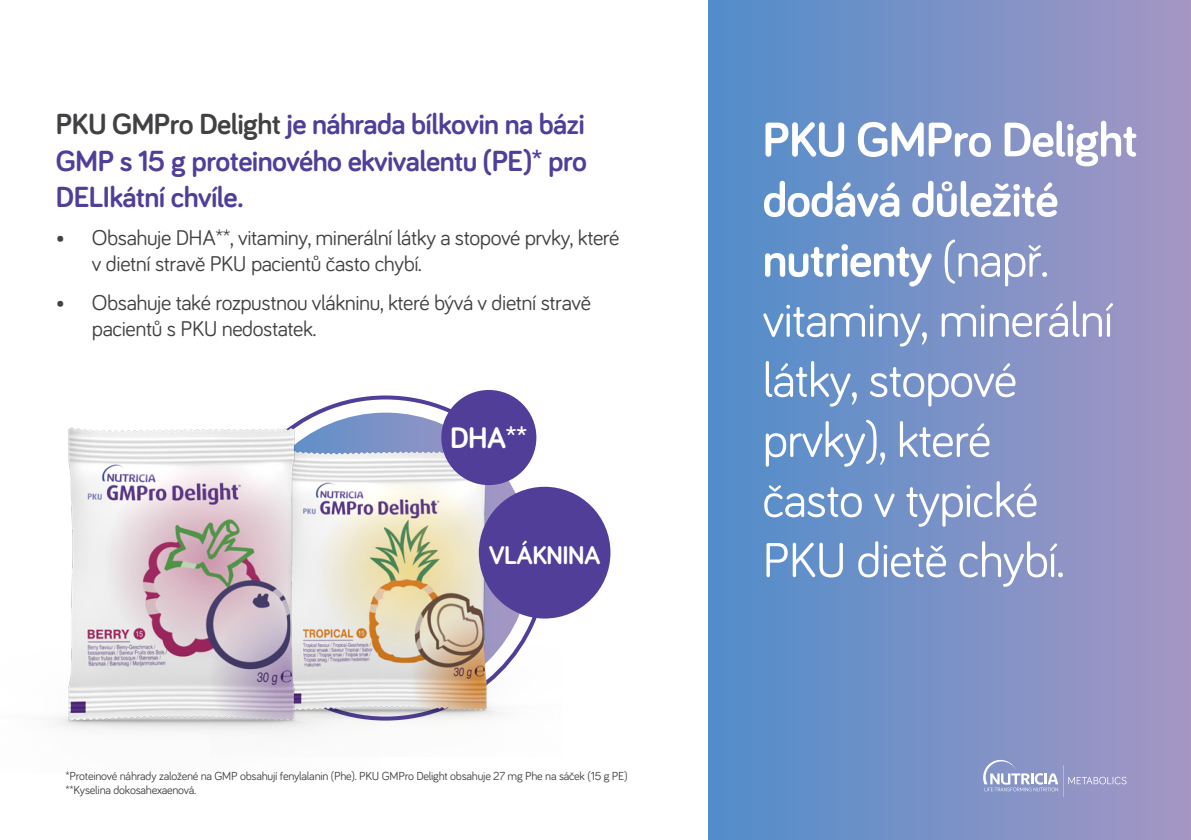
<style>
.page{position:relative;width:1191px;height:840px;background:#fff}
.page>*{position:absolute;margin:0;border:0;box-sizing:border-box;transform-origin:0 0}
.t1{font:50px/60px "Bariol";letter-spacing:-.02em;color:#fff}
.t2{font:700 30.6px "Bariol";color:#fff}
.t3{font:700 30px/36px "Bariol";letter-spacing:-.02em;color:#503e98;text-align:justify}
.t4{font:700 26.4px "Bariol";letter-spacing:-.02em;color:#fff}
.t5{font:22px/26.4px "Bariol";letter-spacing:-.02em;color:#414042}
.t6{font:12px/14.4px "Bariol";letter-spacing:-.02em;color:#414042}
.s1{color:#414042}
.s2{font-weight:700}
</style>
<div class="page">
<img style="left:379px;top:404px;width:183px;height:317px">
<img style="left:54px;top:395px;width:325px;height:338px">
<div style="left:508px;top:434px;width:64px;height:64px;background:#fff;border-radius:50%"></div>
<div style="left:709px;top:0;width:482px;height:839px;background:linear-gradient(to right,#508dca,#a596c4)"></div>
<div style="left:479px;top:486px;width:131px;height:132px;background:#503e98;border-radius:50%"></div>
<div style="left:441px;top:390px;width:95px;height:95px;background:#503e98;border-radius:50%"></div>
<svg style="left:983px;top:759px;width:143px;height:37px;background:#9ca1cc"></svg>
<h3 class="t3" style="left:56px;top:105px;width:532px"><span class="s1">PKU GMPro Delight</span> je náhrada bílkovin na bázi GMP s 15 g proteinového ekvivalentu (PE)* pro DELIkátní chvíle.</h3>
<p class="t5" style="left:92px;top:223px;width:529px;text-indent:-36px">• Obsahuje DHA**, vitaminy, minerální látky a stopové prvky, které v dietní stravě PKU pacientů často chybí.</p>
<p class="t5" style="left:92px;top:288px;width:500px;text-indent:-36px">• Obsahuje také rozpustnou vlákninu, které bývá v dietní stravě pacientů s PKU nedostatek.</p>
<h2 class="t2" style="left:450px;top:416px;width:79px">DHA**</h2>
<p class="t4" style="left:489px;top:537px;width:113px">VLÁKNINA</p>
<p class="t6" style="left:65px;top:767px;width:563px">*Proteinové náhrady založené na GMP obsahují fenylalanin (Phe). PKU GMPro Delight obsahuje 27 mg Phe na sáček (15 g PE) **Kyselina dokosahexaenová.</p>
<h1 class="t1" style="left:762px;top:107px;width:377px"><span class="s2">PKU GMPro Delight dodává důležité nutrienty</span> (např. vitaminy, minerální látky, stopové prvky), které<br>často v typické<br>PKU dietě chybí.</h1>
</div>
